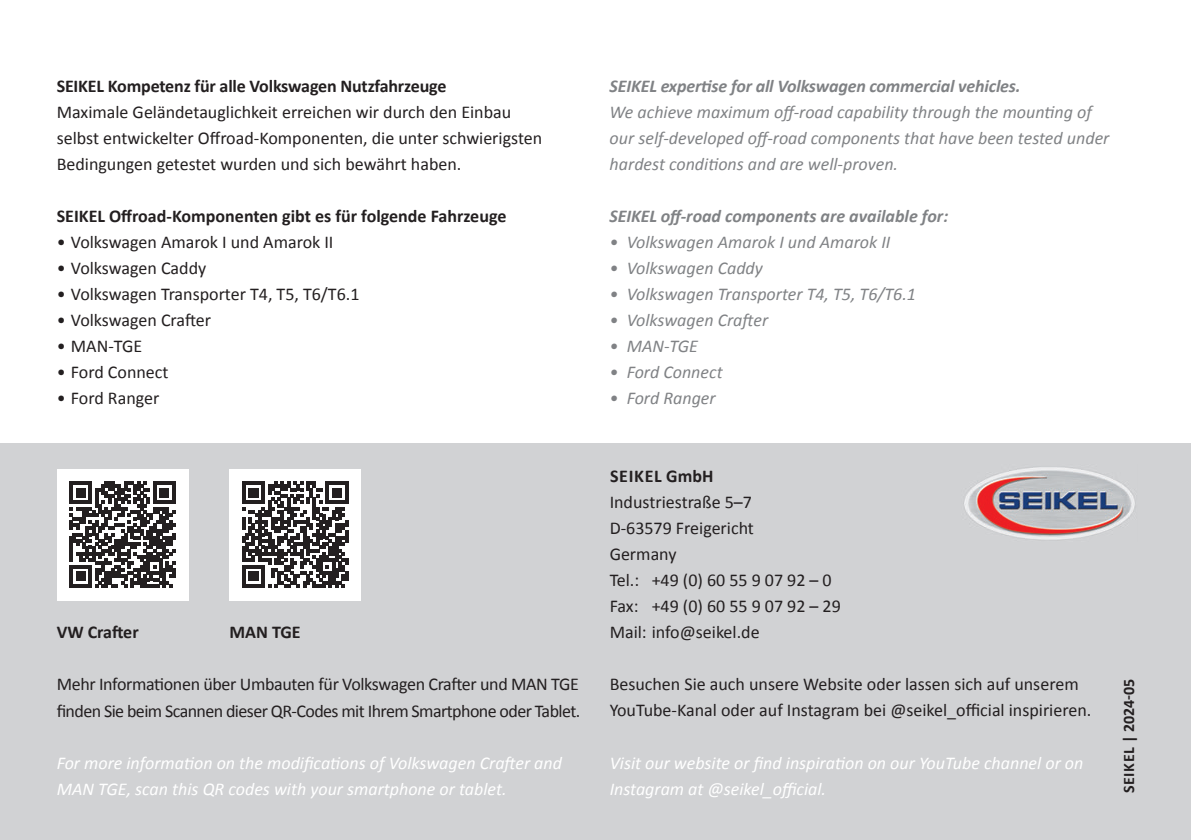
<style>
.page{position:relative;width:1191px;height:840px;background:#fff}
.page>*{position:absolute;margin:0;border:0;box-sizing:border-box;transform-origin:0 0}
.t1{font:18px/26px "Calibri";color:#231f20}
.t2{font:italic 18px/26px "Calibri";color:#808285}
.t3{font:italic 18px/26px "Calibri";color:#fff}
.t4{font:18px/26px "Calibri";letter-spacing:-.035em;color:#231f20}
.t5{font:700 18px "Calibri";letter-spacing:-.01em;color:#231f20}
.t6{font:italic 700 18px "Calibri";letter-spacing:-.01em;color:#808285}
.t7{font:700 18px "Calibri";letter-spacing:.04em;color:#231f20}
.t8{font:700 16px "Calibri";letter-spacing:.04em;color:#231f20}
</style>
<div class="page">
<div style="left:0;top:443px;width:1191px;height:396px;background:#d1d2d4"></div>
<img style="left:964px;top:467px;width:171px;height:73px">
<div style="left:57px;top:468px;width:131px;height:132px;background:#fff"></div>
<svg style="left:70px;top:481px;width:105px;height:106px"></svg>
<div style="left:229px;top:468px;width:132px;height:132px;background:#fff"></div>
<svg style="left:242px;top:481px;width:106px;height:106px"></svg>
<p class="t5" style="left:57px;top:75px;width:391px">SEIKEL Kompetenz für alle Volkswagen Nutzfahrzeuge</p>
<p class="t1" style="left:57px;top:98px;width:487px">Maximale Geländetauglichkeit erreichen wir durch den Einbau selbst entwickelter Offroad-Komponenten, die unter schwierigsten<br>Bedingungen getestet wurden und sich bewährt haben.</p>
<p class="t5" style="left:57px;top:205px;width:451px">SEIKEL Offroad-Komponenten gibt es für folgende Fahrzeuge</p>
<p class="t1" style="left:57px;top:228px;width:278px">• Volkswagen Amarok I und Amarok II</p>
<p class="t1" style="left:57px;top:254px;width:151px">• Volkswagen Caddy</p>
<p class="t1" style="left:57px;top:280px;width:304px">• Volkswagen Transporter T4, T5, T6/T6.1</p>
<p class="t1" style="left:57px;top:306px;width:156px">• Volkswagen Crafter</p>
<p class="t1" style="left:57px;top:332px;width:87px">• MAN-TGE</p>
<p class="t1" style="left:57px;top:358px;width:113px">• Ford Connect</p>
<p class="t1" style="left:57px;top:384px;width:104px">• Ford Ranger</p>
<p class="t5" style="left:57px;top:621px;width:84px">VW Crafter</p>
<p class="t5" style="left:229px;top:621px;width:73px">MAN TGE</p>
<p class="t4" style="left:57px;top:670px;width:525px">Mehr Informationen über Umbauten für Volkswagen Crafter und MAN TGE finden Sie beim Scannen dieser QR-Codes mit Ihrem Smartphone oder Tablet.</p>
<p class="t3" style="left:57px;top:748px;width:507px">For more information on the modifications of Volkswagen Crafter and<br>MAN TGE, scan this QR codes with your smartphone or tablet.</p>
<p class="t6" style="left:609px;top:74px;width:412px">SEIKEL expertise for all Volkswagen commercial vehicles.</p>
<p class="t2" style="left:609px;top:98px;width:501px">We achieve maximum off-road capability through the mounting of our self-developed off-road components that have been tested under hardest conditions and are well-proven.</p>
<p class="t6" style="left:609px;top:204px;width:340px">SEIKEL off-road components are available for:</p>
<p class="t2" style="left:609px;top:228px;width:282px">• Volkswagen Amarok I und Amarok II</p>
<p class="t2" style="left:609px;top:254px;width:155px">• Volkswagen Caddy</p>
<p class="t2" style="left:609px;top:280px;width:308px">• Volkswagen Transporter T4, T5, T6/T6.1</p>
<p class="t2" style="left:609px;top:306px;width:160px">• Volkswagen Crafter</p>
<p class="t2" style="left:609px;top:332px;width:90px">• MAN-TGE</p>
<p class="t2" style="left:609px;top:358px;width:114px">• Ford Connect</p>
<p class="t2" style="left:609px;top:384px;width:108px">• Ford Ranger</p>
<p class="t7" style="left:610px;top:465px;width:105px">SEIKEL GmbH</p>
<p class="t1" style="left:609px;top:488px;width:233px">Industriestraße 5–7<br>D-63579 Freigericht<br>Germany<br>Tel.: +49 (0) 60 55 9 07 92 – 0<br>Fax: +49 (0) 60 55 9 07 92 – 29<br>Mail: info@seikel.de</p>
<p class="t1" style="left:609px;top:670px;width:483px">Besuchen Sie auch unsere Website oder lassen sich auf unserem<br>YouTube-Kanal oder auf Instagram bei @seikel_official inspirieren.</p>
<p class="t3" style="left:609px;top:748px;width:475px">Visit our website or find inspiration on our YouTube channel or on<br>Instagram at @seikel_official.</p>
<p class="t8" style="left:1119px;top:793px;width:116px;rotate:-90deg">SEIKEL | 2024-05</p>
</div>
